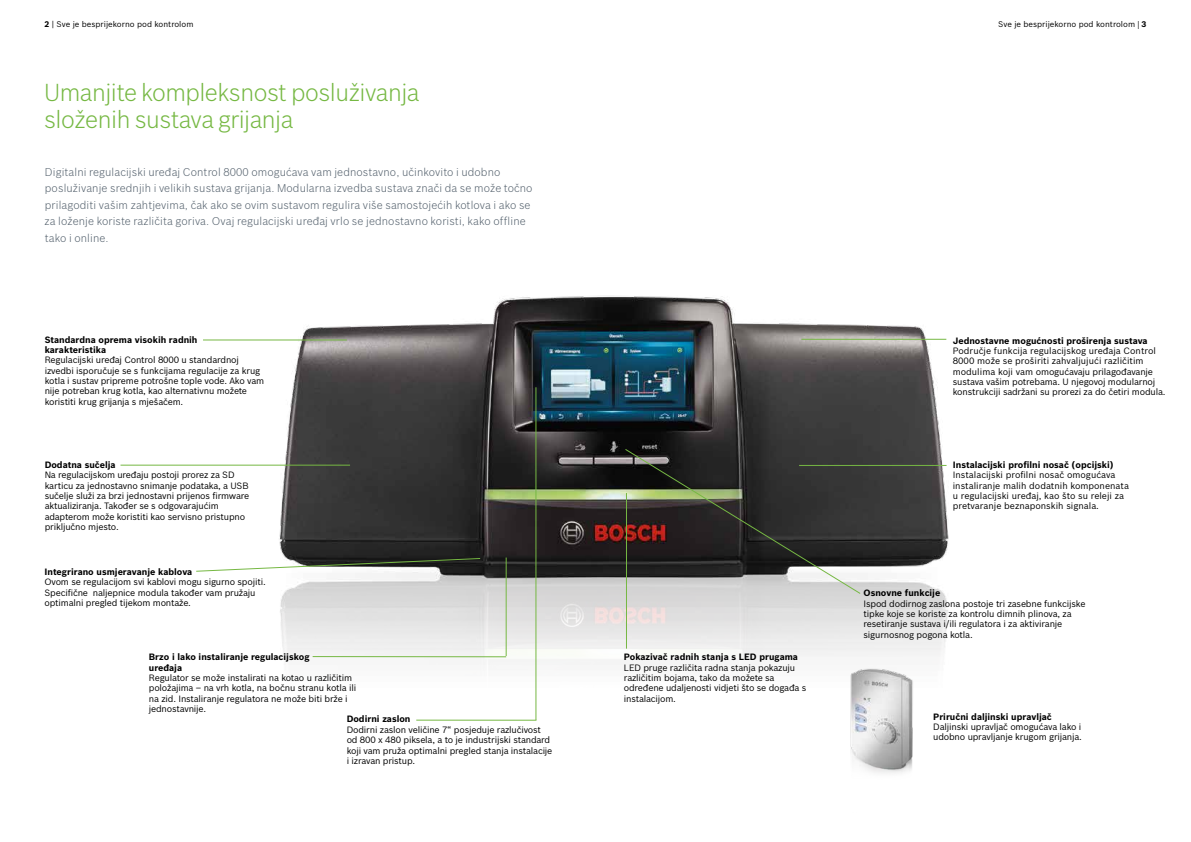
<style>
.page{position:relative;width:1191px;height:842px;background:#fff}
.page>*{position:absolute;margin:0;border:0;box-sizing:border-box;transform-origin:0 0}
.t1{font:300 24px/27.6px "Bosch Sans";letter-spacing:-.02em;color:#76b843}
.t2{font:300 11px/16.5px "Bosch Sans";letter-spacing:.01em;color:#525f6b}
.t3{font:9px/10.4px "Bosch Sans";letter-spacing:-.02em;color:#000}
.t4{font:700 9px/10.4px "Bosch Sans";color:#000}
.t5{font:9px/10.3px "Bosch Sans";color:#000}
.t6{font:8px "Bosch Sans";color:#000}
.s1{font-weight:700}
.s2{font-family:"Minion Pro"}
</style>
<div class="page">
<img style="left:253px;top:295px;width:696px;height:426px">
<hr style="left:203px;top:339px;width:144px;height:1px;background:#76b843">
<hr style="left:120px;top:465px;width:230px;height:1px;background:#76b843">
<svg style="left:196px;top:557px;width:285px;height:15px"></svg>
<hr style="left:801px;top:339px;width:145px;height:1px;background:#76b843">
<hr style="left:799px;top:465px;width:147px;height:1px;background:#76b843">
<hr style="left:505px;top:557px;width:1px;height:99px;background:#76b843">
<hr style="left:626px;top:493px;width:1px;height:156px;background:#76b843">
<hr style="left:313px;top:656px;width:193px;height:1px;background:#76b843">
<svg style="left:624px;top:448px;width:237px;height:147px;background:#484744"></svg>
<hr style="left:535px;top:387px;width:1px;height:333px;background:#76b843">
<hr style="left:416px;top:720px;width:120px;height:1px;background:#76b843">
<img style="left:813px;top:642px;width:136px;height:131px">
<p class="t6" style="left:45px;top:18px;width:150px"><span class="s1">2</span> | Sve je besprijekorno pod kontrolom</p>
<p class="t6" style="left:998px;top:18px;width:150px">Sve je besprijekorno pod kontrolom <span class="s2">|</span> <span class="s1">3</span></p>
<h1 class="t1" style="left:44px;top:77px;width:377px">Umanjite kompleksnost posluživanja složenih sustava grijanja</h1>
<p class="t2" style="left:44px;top:163px;width:489px">Digitalni regulacijski uređaj Control 8000 omogućava vam jednostavno, učinkovito i udobno posluživanje srednjih i velikih sustava grijanja. Modularna izvedba sustava znači da se može točno prilagoditi vašim zahtjevima, čak ako se ovim sustavom regulira više samostojećih kotlova i ako se za loženje koriste različita goriva. Ovaj regulacijski uređaj vrlo se jednostavno koristi, kako offline tako i online.</p>
<p class="t4" style="left:45px;top:334px;width:154px">Standardna oprema visokih radnih karakteristika</p>
<p class="t3" style="left:45px;top:354px;width:221px">Regulacijski uređaj Control 8000 u standardnoj izvedbi isporučuje se s funkcijama regulacije za krug kotla i sustav pripreme potrošne tople vode. Ako vam nije potreban krug kotla, kao alternativnu možete koristiti krug grijanja s mješačem.</p>
<p class="t4" style="left:45px;top:459px;width:73px">Dodatna sučelja</p>
<p class="t3" style="left:45px;top:469px;width:206px">Na regulacijskom uređaju postoji prorez za SD karticu za jednostavno snimanje podataka, a USB sučelje služi za brzi jednostavni prijenos firmware aktualiziranja. Također se s odgovarajućim adapterom može koristiti kao servisno pristupno priključno mjesto.</p>
<p class="t4" style="left:45px;top:566px;width:149px">Integrirano usmjeravanje kablova</p>
<p class="t3" style="left:45px;top:576px;width:223px">Ovom se regulacijom svi kablovi mogu sigurno spojiti.<br>Specifične naljepnice modula također vam pružaju optimalni pregled tijekom montaže.</p>
<p class="t4" style="left:149px;top:651px;width:162px">Brzo i lako instaliranje regulacijskog uređaja</p>
<p class="t3" style="left:149px;top:672px;width:209px">Regulator se može instalirati na kotao u različitim položajima – na vrh kotla, na bočnu stranu kotla ili na zid. Instaliranje regulatora ne može biti brže i jednostavnije.</p>
<p class="t4" style="left:347px;top:713px;width:65px">Dodirni zaslon</p>
<p class="t3" style="left:347px;top:724px;width:207px">Dodirni zaslon veličine 7“ posjeduje razlučivost od 800 x 480 piksela, a to je industrijski standard koji vam pruža optimalni pregled stanja instalacije i izravan pristup.</p>
<p class="t4" style="left:624px;top:651px;width:176px">Pokazivač radnih stanja s LED prugama</p>
<p class="t3" style="left:624px;top:661px;width:184px">LED pruge različita radna stanja pokazuju različitim bojama, tako da možete sa određene udaljenosti vidjeti što se događa s instalacijom.</p>
<p class="t4" style="left:952px;top:335px;width:196px">Jednostavne mogućnosti proširenja sustava</p>
<p class="t3" style="left:952px;top:345px;width:214px">Područje funkcija regulacijskog uređaja Control 8000 može se proširiti zahvaljujući različitim modulima koji vam omogućavaju prilagođavanje sustava vašim potrebama. U njegovoj modularnoj konstrukciji sadržani su prorezi za do četiri modula.</p>
<p class="t4" style="left:952px;top:459px;width:162px">Instalacijski profilni nosač (opcijski)</p>
<p class="t5" style="left:952px;top:469px;width:178px">Instalacijski profilni nosač omogućava instaliranje malih dodatnih komponenata u regulacijski uređaj, kao što su releji za pretvaranje beznaponskih signala.</p>
<p class="t4" style="left:863px;top:587px;width:78px">Osnovne funkcije</p>
<p class="t3" style="left:863px;top:597px;width:223px">Ispod dodirnog zaslona postoje tri zasebne funkcijske tipke koje se koriste za kontrolu dimnih plinova, za resetiranje sustava i/ili regulatora i za aktiviranje sigurnosnog pogona kotla.</p>
<p class="t4" style="left:933px;top:711px;width:120px">Priručni daljinski upravljač</p>
<p class="t3" style="left:933px;top:721px;width:150px">Daljinski upravljač omogućava lako i udobno upravljanje krugom grijanja.</p>
</div>
